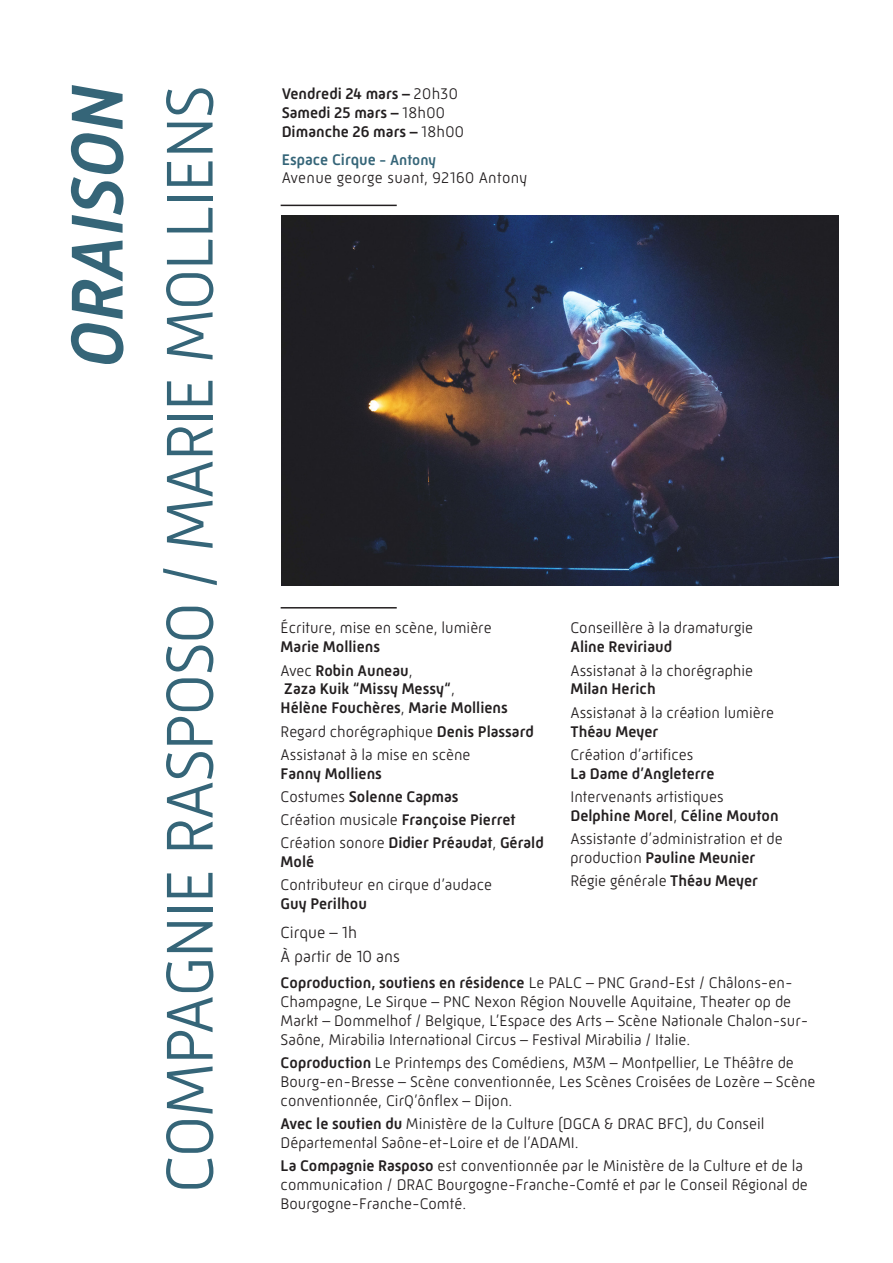
<style>
.page{position:relative;width:893px;height:1263px;background:#fff}
.page>*{position:absolute;margin:0;border:0;box-sizing:border-box;transform-origin:0 0}
.t1{font:italic 500 75px "Mic 32 New";color:#356578}
.t2{font:300 67.5px "Mic 32 New";letter-spacing:-.03em;color:#356578}
.t3{font:300 16.5px "Mic 32 New";color:#231f20}
.t4{font:300 15.75px/18.9px "Mic 32 New";color:#231f20}
.t5{font:500 15.75px/18.9px "Mic 32 New";color:#231f20}
.t6{font:300 15.75px "Mic 32 New";letter-spacing:.02em;color:#231f20}
.t7{font:500 15.75px "Mic 32 New";color:#356578}
.s1{font-weight:300}
.s2{font-size:15px}
.s3{font-weight:500}
</style>
<div class="page">
<hr style="left:281px;top:607px;width:116px;height:1px;background:#231f20">
<img style="left:282px;top:216px;width:556px;height:370px">
<hr style="left:281px;top:205px;width:116px;height:1px;background:#231f20">
<p class="t1" style="left:54px;top:368px;width:285px;rotate:-90deg">ORAISON</p>
<p class="t2" style="left:151px;top:1193px;width:1110px;rotate:-90deg">COMPAGNIE RASPOSO / MARIE MOLLIENS</p>
<p class="t5" style="left:282px;top:85px;width:178px">Vendredi 24 mars – <span class="s1">20h30</span></p>
<p class="t5" style="left:282px;top:103px;width:165px">Samedi 25 mars – <span class="s1">18h00</span></p>
<p class="t5" style="left:282px;top:122px;width:184px">Dimanche 26 mars – <span class="s1">18h00</span></p>
<p class="t7" style="left:282px;top:150px;width:156px">Espace Cirque <span class="s2">- Antony</span></p>
<p class="t6" style="left:282px;top:169px;width:247px">Avenue george suant, 92160 Antony</p>
<p class="t4" style="left:281px;top:619px;width:213px">Écriture, mise en scène, lumière<br><span class="s3">Marie Molliens</span></p>
<p class="t5" style="left:281px;top:661px;width:229px"><span class="s1">Avec</span> Robin Auneau<span class="s1">,<br></span>Zaza Kuik “Missy Messy“<span class="s1">,<br></span>Hélène Fouchères<span class="s1">,</span> Marie Molliens</p>
<p class="t4" style="left:281px;top:722px;width:255px">Regard chorégraphique <span class="s3">Denis Plassard</span></p>
<p class="t4" style="left:281px;top:745px;width:191px">Assistanat à la mise en scène<br><span class="s3">Fanny Molliens</span></p>
<p class="t5" style="left:281px;top:787px;width:179px"><span class="s1">Costumes</span> Solenne Capmas</p>
<p class="t4" style="left:281px;top:810px;width:237px">Création musicale <span class="s3">Françoise Pierret</span></p>
<p class="t5" style="left:281px;top:833px;width:264px"><span class="s1">Création sonore</span> Didier Préaudat<span class="s1">,</span> Gérald<br>Molé</p>
<p class="t4" style="left:281px;top:875px;width:213px">Contributeur en cirque d’audace<br><span class="s3">Guy Perilhou</span></p>
<p class="t3" style="left:281px;top:922px;width:78px">Cirque – 1h</p>
<p class="t3" style="left:281px;top:946px;width:121px">À partir de 10 ans</p>
<p class="t4" style="left:570px;top:619px;width:184px">Conseillère à la dramaturgie<br><span class="s3">Aline Reviriaud</span></p>
<p class="t4" style="left:570px;top:661px;width:184px">Assistanat à la chorégraphie<br><span class="s3">Milan Herich</span></p>
<p class="t4" style="left:570px;top:703px;width:205px">Assistanat à la création lumière<br><span class="s3">Théau Meyer</span></p>
<p class="t4" style="left:570px;top:745px;width:145px">Création d’artifices<br><span class="s3">La Dame d’Angleterre</span></p>
<p class="t5" style="left:570px;top:787px;width:210px"><span class="s1">Intervenants artistiques<br></span>Delphine Morel<span class="s1">,</span> Céline Mouton</p>
<p class="t4" style="left:570px;top:829px;width:214px">Assistante d’administration et de production <span class="s3">Pauline Meunier</span></p>
<p class="t4" style="left:570px;top:871px;width:189px">Régie générale <span class="s3">Théau Meyer</span></p>
<p class="t4" style="left:281px;top:973px;width:529px"><span class="s3">Coproduction, soutiens en résidence</span> Le PALC – PNC Grand-Est / Châlons-en-Champagne, Le Sirque – PNC Nexon Région Nouvelle Aquitaine, Theater op de Markt – Dommelhof / Belgique, L’Espace des Arts – Scène Nationale Chalon-sur-Saône, Mirabilia International Circus – Festival Mirabilia / Italie.</p>
<p class="t4" style="left:281px;top:1053px;width:536px"><span class="s3">Coproduction</span> Le Printemps des Comédiens, M3M – Montpellier, Le Théâtre de<br>Bourg-en-Bresse – Scène conventionnée, Les Scènes Croisées de Lozère – Scène conventionnée, CirQ’ônflex – Dijon.</p>
<p class="t4" style="left:281px;top:1114px;width:485px"><span class="s3">Avec le soutien du</span> Ministère de la Culture (DGCA &amp; DRAC BFC), du Conseil<br>Départemental Saône-et-Loire et de l’ADAMI.</p>
<p class="t4" style="left:281px;top:1156px;width:529px"><span class="s3">La Compagnie Rasposo</span> est conventionnée par le Ministère de la Culture et de la communication / DRAC Bourgogne-Franche-Comté et par le Conseil Régional de<br>Bourgogne-Franche-Comté.</p>
</div>
